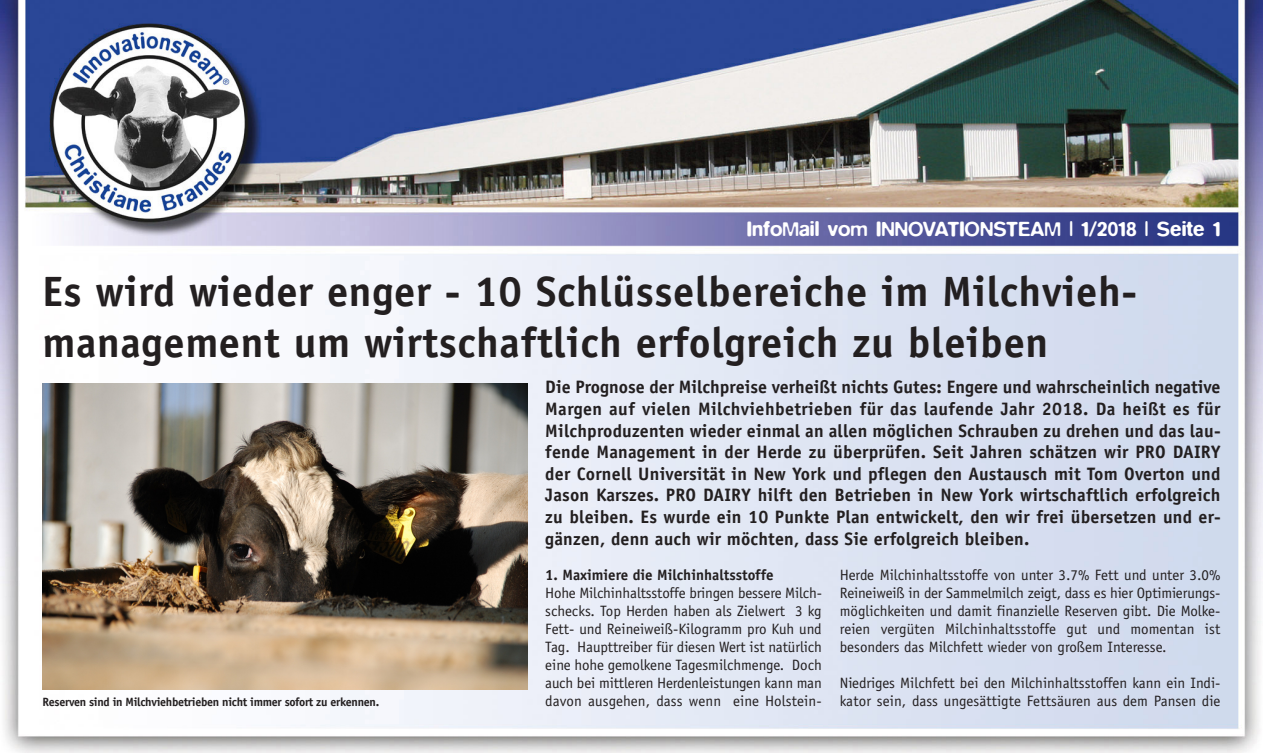
<style>
.page{position:relative;width:1263px;height:753px;background:#fff}
.page>*{position:absolute;margin:0;border:0;box-sizing:border-box;transform-origin:0 0}
.t1{font:700 42.45px/51px "Officina Sans";letter-spacing:.015em;color:#231f20}
.t2{font:500 21px "Blur";color:#fff}
.t3{font:700 18px/21.6px "Officina Sans";letter-spacing:.01em;color:#231f20;text-align:justify}
.t4{font:15px/18px "Officina Sans";color:#231f20;text-align:justify}
.t5{font:700 15px "Officina Sans";color:#231f20}
.t6{font:700 12px "Officina Sans";letter-spacing:-.025em;color:#231f20}
</style>
<div class="page">
<img style="left:0;top:0;width:1263px;height:753px">
<img style="left:43px;top:384px;width:484px;height:305px">
<h2 class="t2" style="left:747px;top:216px;width:475px">InfoMail vom INNOVATIONSTEAM | 1/2018 | Seite 1</h2>
<h1 class="t1" style="left:42px;top:270px;width:1096px">Es wird wieder enger - 10 Schlüsselbereiche im Milchvieh&shy;management um wirtschaftlich erfolgreich zu bleiben</h1>
<p class="t6" style="left:43px;top:697px;width:338px">Reserven sind in Milchviehbetrieben nicht immer sofort zu erkennen.</p>
<p class="t3" style="left:545px;top:378px;width:677px">Die Prognose der Milchpreise verheißt nichts Gutes: Engere und wahrscheinlich negative Margen auf vielen Milchviehbetrieben für das laufende Jahr 2018. Da heißt es für Milchproduzenten wieder einmal an allen möglichen Schrauben zu drehen und das lau&shy;fende Management in der Herde zu überprüfen. Seit Jahren schätzen wir PRO DAIRY der Cornell Universität in New York und pflegen den Austausch mit Tom Overton und Jason Karszes. PRO DAIRY hilft den Betrieben in New York wirtschaftlich erfolgreich zu bleiben. Es wurde ein 10 Punkte Plan entwickelt, den wir frei übersetzen und er&shy;gänzen, denn auch wir möchten, dass Sie erfolgreich bleiben.</p>
<p class="t5" style="left:545px;top:569px;width:230px">1. Maximiere die Milchinhaltsstoffe</p>
<p class="t4" style="left:545px;top:584px;width:278px">Hohe Milchinhaltsstoffe bringen bessere Milch&shy;schecks. Top Herden haben als Zielwert 3 kg Fett- und Reineiweiß-Kilogramm pro Kuh und Tag. Haupttreiber für diesen Wert ist natürlich eine hohe gemolkene Tagesmilchmenge. Doch auch bei mittleren Herdenleistungen kann man davon ausgehen, dass wenn eine Holstein-</p>
<p class="t4" style="left:840px;top:566px;width:382px">Herde Milchinhaltsstoffe von unter 3.7% Fett und unter 3.0% Reineiweiß in der Sammelmilch zeigt, dass es hier Optimierungs&shy;möglichkeiten und damit finanzielle Reserven gibt. Die Molke&shy;reien vergüten Milchinhaltsstoffe gut und momentan ist besonders das Milchfett wieder von großem Interesse.</p>
<p class="t4" style="left:840px;top:674px;width:382px">Niedriges Milchfett bei den Milchinhaltsstoffen kann ein Indi&shy;kator sein, dass ungesättigte Fettsäuren aus dem Pansen die</p>
</div>
